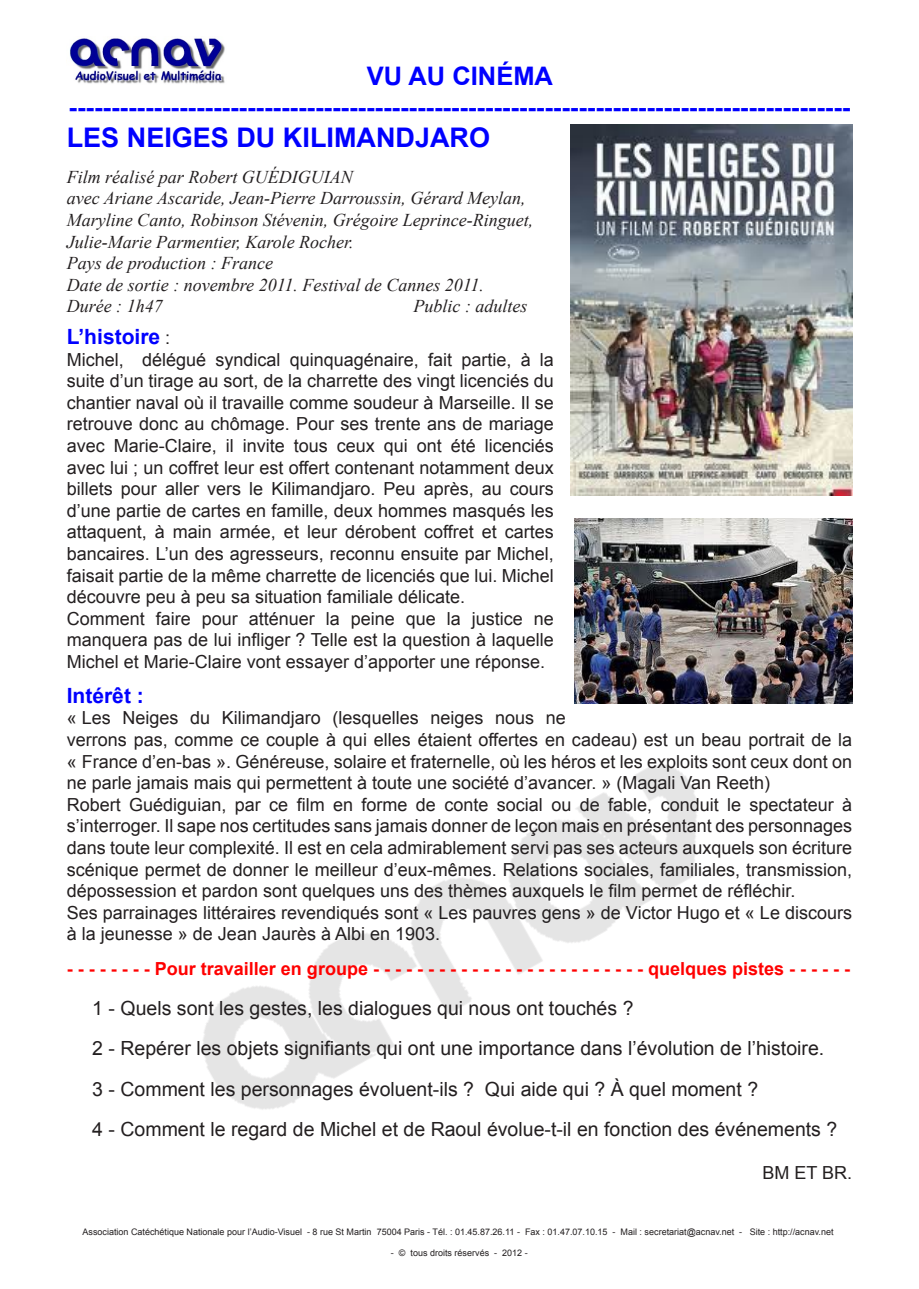
<style>
.page{position:relative;width:919px;height:1289px;background:#fff}
.page>*{position:absolute;margin:0;border:0;box-sizing:border-box;transform-origin:0 0}
.t1{font:700 27px "Arial";color:#00f}
.t2{font:700 25.5px/30.6px "Arial";color:#00f;text-align:center}
.t3{font:700 21px "Arial";color:#00f}
.t4{font:19.5px/40.3px "Arial";color:#231f20}
.t5{font:18px/21.6px "Arial";color:#231f20}
.t6{font:italic 18px/21.6px "Times New Roman";color:#231f20}
.t7{font:700 18px "Arial";color:#f00}
.t8{font:9px "Arial";color:#231f20}
.s1{font-weight:400;font-size:18px;color:#231f20}
</style>
<div class="page">
<img style="left:203px;top:764px;width:495px;height:346px">
<img style="left:570px;top:124px;width:282px;height:371px">
<img style="left:574px;top:518px;width:278px;height:185px">
<img style="left:70px;top:38px;width:155px;height:46px">
<h2 class="t2" style="left:69px;top:62px;width:783px">VU AU CINÉMA --------------------------------------------------------------------------------------------</h2>
<h1 class="t1" style="left:67px;top:120px;width:425px">LES NEIGES DU KILIMANDJARO</h1>
<p class="t6" style="left:67px;top:165px;width:468px">Film réalisé par Robert GUÉDIGUIAN<br>avec Ariane Ascaride, Jean-Pierre Darroussin, Gérard Meylan, Maryline Canto, Robinson Stévenin, Grégoire Leprince-Ringuet, Julie-Marie Parmentier, Karole Rocher.<br>Pays de production : France<br>Date de sortie : novembre 2011. Festival de Cannes 2011.<br>Durée : 1h47</p>
<p class="t6" style="left:413px;top:295px;width:115px">Public : adultes</p>
<p class="t3" style="left:67px;top:323px;width:105px">L’histoire <span class="s1">:</span></p>
<p class="t5" style="left:67px;top:348px;width:488px">Michel, délégué syndical quinquagénaire, fait partie, à la suite d’un tirage au sort, de la charrette des vingt licenciés du chantier naval où il travaille comme soudeur à Marseille. Il se retrouve donc au chômage. Pour ses trente ans de mariage avec Marie-Claire, il invite tous ceux qui ont été licenciés avec lui ; un coffret leur est offert contenant notamment deux billets pour aller vers le Kilimandjaro. Peu après, au cours d’une partie de cartes en famille, deux hommes masqués les attaquent, à main armée, et leur dérobent coffret et cartes bancaires. L’un des agresseurs, reconnu ensuite par Michel, faisait partie de la même charrette de licenciés que lui. Michel découvre peu à peu sa situation familiale délicate.<br>Comment faire pour atténuer la peine que la justice ne manquera pas de lui infliger ? Telle est la question à laquelle Michel et Marie-Claire vont essayer d’apporter une réponse.</p>
<p class="t3" style="left:67px;top:681px;width:79px">Intérêt :</p>
<p class="t5" style="left:67px;top:707px;width:786px">« Les Neiges du Kilimandjaro (lesquelles neiges nous ne<br>verrons pas, comme ce couple à qui elles étaient offertes en cadeau) est un beau portrait de la « France d’en-bas ». Généreuse, solaire et fraternelle, où les héros et les exploits sont ceux dont on ne parle jamais mais qui permettent à toute une société d’avancer. » (Magali Van Reeth)<br>Robert Guédiguian, par ce film en forme de conte social ou de fable, conduit le spectateur à s’interroger. Il sape nos certitudes sans jamais donner de leçon mais en présentant des personnages dans toute leur complexité. Il est en cela admirablement servi pas ses acteurs auxquels son écriture scénique permet de donner le meilleur d’eux-mêmes. Relations sociales, familiales, transmission, dépossession et pardon sont quelques uns des thèmes auxquels le film permet de réfléchir.<br>Ses parrainages littéraires revendiqués sont « Les pauvres gens » de Victor Hugo et « Le discours à la jeunesse » de Jean Jaurès à Albi en 1903.</p>
<p class="t7" style="left:67px;top:956px;width:785px">- - - - - - - - Pour travailler en groupe - - - - - - - - - - - - - - - - - - - - - - - - - quelques pistes - - - - - -</p>
<p class="t4" style="left:92px;top:988px;width:746px">1 - Quels sont les gestes, les dialogues qui nous ont touchés ?<br>2 - Repérer les objets signifiants qui ont une importance dans l’évolution de l’histoire.<br>3 - Comment les personnages évoluent-ils ? Qui aide qui ? À quel moment ?<br>4 - Comment le regard de Michel et de Raoul évolue-t-il en fonction des événements ?</p>
<p class="t5" style="left:762px;top:1162px;width:91px">BM ET BR.</p>
<p class="t8" style="left:82px;top:1225px;width:752px">Association Catéchétique Nationale pour l’Audio-Visuel - 8 rue St Martin 75004 Paris - Tél. : 01.45.87.26.11 - Fax : 01.47.07.10.15 - Mail : secretariat@acnav.net - Site : http://acnav.net</p>
<p class="t8" style="left:391px;top:1247px;width:138px">- © tous droits réservés - 2012 -</p>
</div>
